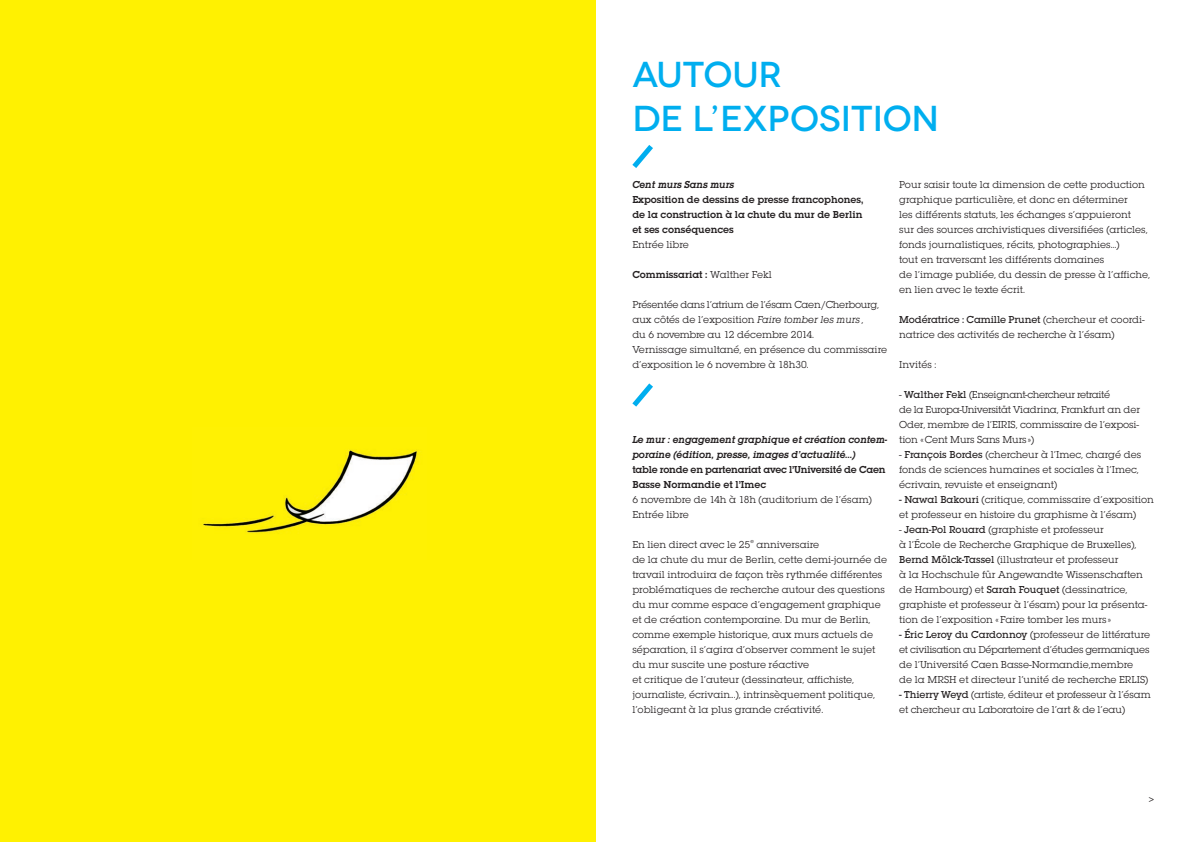
<style>
.page{position:relative;width:1191px;height:842px;background:#fff}
.page>*{position:absolute;margin:0;border:0;box-sizing:border-box;transform-origin:0 0}
.t1{font:500 36px/43.2px "Novecentowide";color:#00aeef}
.t2{font:10.5px/15px "Lubalin Graph EF";color:#231f20}
.t3{font:600 10.5px/15px "Lubalin Graph EF";color:#231f20;text-align:justify}
.t4{font:italic 600 10.5px/15px "Lubalin Graph EF";color:#231f20}
.t5{font:600 10.5px/15px "Lubalin Graph EF";letter-spacing:-.02em;color:#231f20}
.s1{font-weight:400}
.s2{font-style:italic}
.s3{font-weight:500}
</style>
<div class="page">
<div style="left:0;top:0;width:595px;height:842px;background:#fff101"></div>
<img style="left:202px;top:449px;width:219px;height:85px">
<svg style="left:632px;top:145px;width:21px;height:23px"></svg>
<svg style="left:632px;top:383px;width:21px;height:24px"></svg>
<h1 class="t1" style="left:632px;top:53px;width:308px">AUTOUR<br>DE L’EXPOSITION</h1>
<p class="t4" style="left:632px;top:177px;width:103px">Cent murs Sans murs</p>
<p class="t3" style="left:632px;top:192px;width:232px">Exposition de dessins de presse francophones, de la construction à la chute du mur de Berlin et ses conséquences</p>
<p class="t2" style="left:632px;top:237px;width:58px">Entrée libre</p>
<p class="t3" style="left:632px;top:267px;width:141px">Commissariat : <span class="s1">Walther Fekl</span></p>
<p class="t2" style="left:632px;top:297px;width:256px">Présentée dans l’atrium de l’ésam Caen/Cherbourg, aux côtés de l’exposition <span class="s2">Faire tomber les murs</span> ,<br>du 6 novembre au 12 décembre 2014.<br>Vernissage simultané, en présence du commissaire d’exposition le 6 novembre à 18h30.</p>
<p class="t4" style="left:632px;top:432px;width:256px">Le mur : engagement graphique et création contem&shy;poraine (édition, presse, images d’actualité...)</p>
<p class="t5" style="left:632px;top:462px;width:254px">table ronde en partenariat avec l’Université de Caen<br>Basse Normandie et l’Imec</p>
<p class="t2" style="left:632px;top:492px;width:241px">6 novembre de 14h à 18h (auditorium de l’ésam)<br>Entrée libre</p>
<p class="t2" style="left:632px;top:537px;width:256px">En lien direct avec le 25<sup>e</sup> anniversaire<br>de la chute du mur de Berlin, cette demi-journée de travail introduira de façon très rythmée différentes problématiques de recherche autour des questions du mur comme espace d’engagement graphique et de création contemporaine. Du mur de Berlin, comme exemple historique, aux murs actuels de séparation, il s’agira d’observer comment le sujet du mur suscite une posture réactive<br>et critique de l’auteur (dessinateur, affichiste, journaliste, écrivain...), intrinsèquement politique, l’obligeant à la plus grande créativité.</p>
<p class="t2" style="left:899px;top:177px;width:252px">Pour saisir toute la dimension de cette production graphique particulière, et donc en déterminer<br>les différents statuts, les échanges s’appuieront<br>sur des sources archivistiques diversifiées (articles, fonds journalistiques, récits, photographies...)<br>tout en traversant les différents domaines<br>de l’image publiée, du dessin de presse à l’affiche, en lien avec le texte écrit.</p>
<p class="t2" style="left:899px;top:312px;width:247px"><span class="s3">Modératrice : Camille Prunet</span> (chercheur et coordi&shy;natrice des activités de recherche à l’ésam)</p>
<p class="t2" style="left:899px;top:357px;width:39px">Invités :</p>
<p class="t2" style="left:899px;top:387px;width:242px">- <span class="s3">Walther Fekl</span> (Enseignant-chercheur retraité<br>de la Europa-Universität Viadrina, Frankfurt an der Oder, membre de l’EIRIS, commissaire de l’exposi&shy;tion «Cent Murs Sans Murs»)</p>
<p class="t2" style="left:899px;top:447px;width:243px">- <span class="s3">François Bordes</span> (chercheur à l’Imec, chargé des fonds de sciences humaines et sociales à l’Imec, écrivain, revuiste et enseignant)</p>
<p class="t2" style="left:899px;top:492px;width:256px"><span class="s3">- Nawal Bakouri</span> (critique, commissaire d’exposition et professeur en histoire du graphisme à l’ésam)</p>
<p class="t2" style="left:899px;top:522px;width:249px">- <span class="s3">Jean-Pol Rouard</span> (graphiste et professeur<br>à l’École de Recherche Graphique de Bruxelles), <span class="s3">Bernd Mölck-Tassel</span> (illustrateur et professeur<br>à la Hochschule für Angewandte Wissenschaften de Hambourg) et <span class="s3">Sarah Fouquet</span> (dessinatrice, graphiste et professeur à l’ésam) pour la présenta&shy;tion de l’exposition « Faire tomber les murs »</p>
<p class="t2" style="left:899px;top:627px;width:252px"><span class="s3">- Éric Leroy du Cardonnoy</span> (professeur de littérature et civilisation au Département d’études germaniques de l’Université Caen Basse-Normandie,membre<br>de la MRSH et directeur l’unité de recherche ERLIS)</p>
<p class="t2" style="left:899px;top:687px;width:253px"><span class="s3">- Thierry Weyd</span> (artiste, éditeur et professeur à l’ésam et chercheur au Laboratoire de l’art &amp; de l’eau)</p>
<p class="t2" style="left:1148px;top:792px;width:7px">&gt;</p>
</div>
